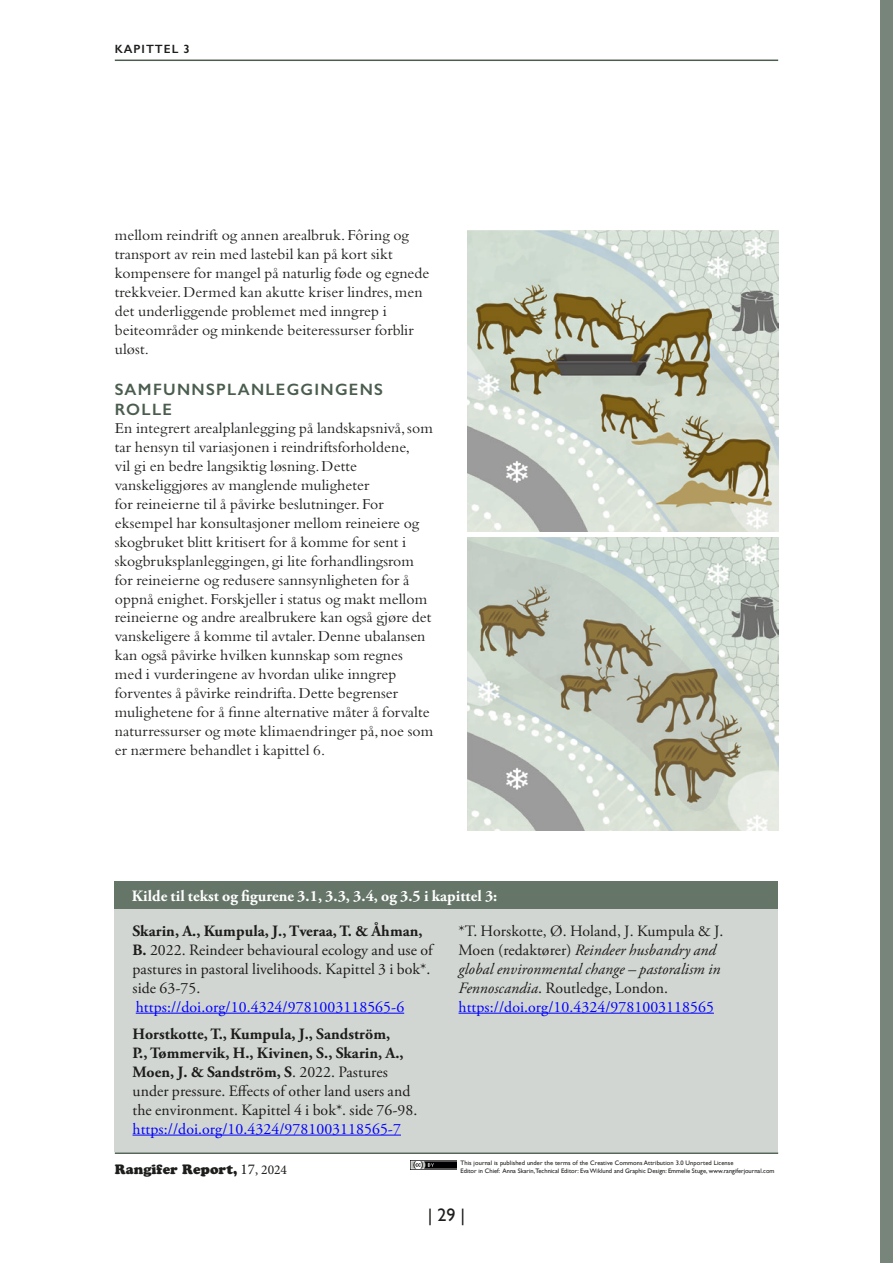
<style>
.page{position:relative;width:893px;height:1263px;background:#fff}
.page>*{position:absolute;margin:0;border:0;box-sizing:border-box;transform-origin:0 0}
.t1{font:18px "Gill Sans";color:#1d1d1b}
.Rubrik_4{font:600 16.5px/19.8px "Gill Sans";letter-spacing:.08em;color:#4a5d4e}
.Brödtext_P{font:15.75px/18.9px "Bembo Std";letter-spacing:.005em;color:#1d1d1b}
.Brödtext_P-2{font:15.75px/18.9px "Adobe Garamond Pro";letter-spacing:.005em;color:#1d1d1b}
.Brödtext_P-3{font:italic 15.75px/18.9px "Adobe Garamond Pro";letter-spacing:.005em;color:#1d1d1b}
.Brödtext_P-4{font:15.75px "Adobe Garamond Pro";letter-spacing:.005em;color:#00f}
.Källförteckning_rubrik{font:700 15.75px "Adobe Garamond Pro";letter-spacing:.005em;color:#fff}
.t2{font:13.5px "Cooper Black Std";color:#1d1d1b}
.t3{font:600 12px "Gill Sans";letter-spacing:.08em;color:#1d1d1b}
.t4{font:6.45px "Gill Sans";color:#1d1d1b}
.s1{font-weight:700}
.s2{color:#00f}
.s3{font-style:normal}
.s4{font-family:"Minion Pro";font-size:15px}
.s5{font-family:"Minion Pro"}
</style>
<div class="page">
<div style="left:880px;top:0;width:13px;height:1263px;background:#77857a"></div>
<hr style="left:115px;top:60px;width:663px;height:1px;background:#4a5d4e">
<hr style="left:115px;top:1152px;width:663px;height:2px;background:#4a5d4e">
<img style="left:411px;top:1161px;width:45px;height:9px">
<img style="left:467px;top:231px;width:311px;height:300px">
<img style="left:467px;top:537px;width:312px;height:293px">
<div style="left:115px;top:881px;width:663px;height:271px;background:#d2d6d3"></div>
<hr style="left:136px;top:1013px;width:268px;height:1px;background:#00f">
<hr style="left:133px;top:1135px;width:268px;height:1px;background:#00f">
<hr style="left:459px;top:1013px;width:255px;height:1px;background:#00f">
<div style="left:115px;top:881px;width:663px;height:28px;background:#657568"></div>
<p class="t3" style="left:115px;top:41px;width:77px">KAPITTEL 3</p>
<p class="Brödtext_P" style="left:115px;top:226px;width:316px">mellom reindrift og annen arealbruk. Fôring og transport av rein med lastebil kan på kort sikt kompensere for mangel på naturlig føde og egnede trekkveier. Dermed kan akutte kriser lindres, men det underliggende problemet med inngrep i beiteområder og minkende beiteressurser forblir uløst.</p>
<h3 class="Rubrik_4" style="left:115px;top:379px;width:270px">SAMFUNNSPLANLEGGINGENS<br>ROLLE</h3>
<p class="Brödtext_P" style="left:115px;top:419px;width:320px">En integrert arealplanlegging på landskapsnivå, som tar hensyn til variasjonen i reindriftsforholdene,<br>vil gi en bedre langsiktig løsning. Dette vanskeliggjøres av manglende muligheter<br>for reineierne til å påvirke beslutninger. For eksempel har konsultasjoner mellom reineiere og skogbruket blitt kritisert for å komme for sent i skogbruksplanleggingen, gi lite forhandlingsrom for reineierne og redusere sannsynligheten for å oppnå enighet. Forskjeller i status og makt mellom reineierne og andre arealbrukere kan også gjøre det vanskeligere å komme til avtaler. Denne ubalansen kan også påvirke hvilken kunnskap som regnes med i vurderingene av hvordan ulike inngrep forventes å påvirke reindrifta. Dette begrenser mulighetene for å finne alternative måter å forvalte naturressurser og møte klimaendringer på, noe som er nærmere behandlet i kapittel 6.</p>
<h3 class="Källförteckning_rubrik" style="left:132px;top:887px;width:367px">Kilde til tekst og figurene 3.1, 3.3, 3.4, og 3.5 i kapittel 3:</h3>
<p class="Brödtext_P-2" style="left:133px;top:922px;width:302px"><span class="s1">Skarin, A., Kumpula, J., Tveraa, T. &amp; Åhman, B.</span> 2022. Reindeer behavioural ecology and use of pastures in pastoral livelihoods. Kapittel 3 i bok*. side 63-75.</p>
<p class="Brödtext_P-4" style="left:136px;top:997px;width:270px">https://doi.org/10.4324/9781003118565-6</p>
<p class="Brödtext_P-2" style="left:133px;top:1025px;width:286px"><span class="s1">Horstkotte, T., Kumpula, J., Sandström,<br>P., Tømmervik, H., Kivinen, S., Skarin, A., Moen, J. &amp; Sandström, S</span>. 2022. Pastures under pressure. Effects of other land users and the environment. Kapittel 4 i bok*. side 76-98. <span class="s2">https://doi.org/10.4324/9781003118565-7</span></p>
<p class="Brödtext_P-3" style="left:459px;top:922px;width:266px"><span class="s3">*T. Horskotte, Ø. Holand, J. Kumpula &amp; J.<br>Moen (redaktører)</span> Reindeer husbandry and global environmental change – pastoralism in Fennoscandia<span class="s3">. Routledge, London.</span></p>
<p class="Brödtext_P-4" style="left:459px;top:997px;width:257px">https://doi.org/10.4324/9781003118565</p>
<p class="t4" style="left:460px;top:1159px;width:274px">This journal is published under the terms of the Creative Commons Attribution 3.0 Unported License</p>
<p class="t2" style="left:115px;top:1161px;width:174px">Rangifer Report, <span class="s4">17</span><span class="s5">, 2024</span></p>
<p class="t4" style="left:460px;top:1167px;width:316px">Editor in Chief: Anna Skarin,Technical Editor: Eva Wiklund and Graphic Design: Emmelie Stuge, www.rangiferjournal.com</p>
<p class="t1" style="left:428px;top:1204px;width:39px">| 29 |</p>
</div>
